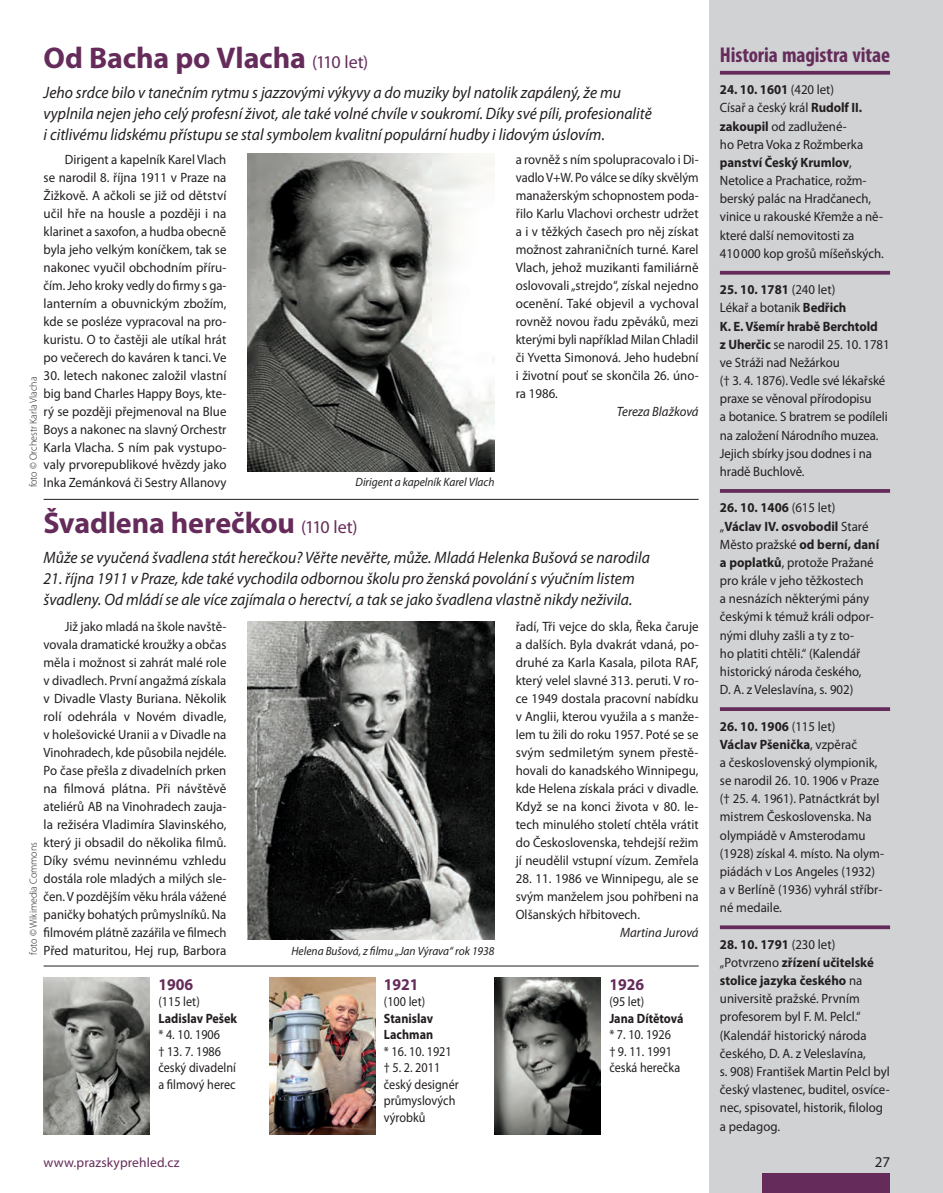
<style>
.page{position:relative;width:943px;height:1193px;background:#fff}
.page>*{position:absolute;margin:0;border:0;box-sizing:border-box;transform-origin:0 0}
._3-titulek{font:700 30px "Myriad Pro";letter-spacing:-.005em;color:#652c5b}
.t1{font:700 condensed 21.45px "Myriad Pro";letter-spacing:-.005em;color:#652c5b}
._4-perex{font:italic 16.5px/21px "Myriad Pro";color:#231f20;scale:.95 1}
.Podval_rok{font:700 16.5px "Myriad Pro";color:#652c5b;scale:.95 1}
.t2{font:15px "Myriad Pro";color:#231f20}
._7-text{font:13.5px/18px "Myriad Pro";color:#231f20;text-align:justify;scale:.95 1}
.Kratasy_text{font:13.5px/18.1px "Myriad Pro";color:#231f20;scale:.95 1}
._7-text-2{font:13.5px/18px "Myriad Pro";color:#231f20;text-align:justify;scale:.96 1}
._7-text-3{font:13.5px/18px "Myriad Pro";color:#231f20;text-align:justify}
.Podval_text{font:13.5px/16.5px "Myriad Pro";color:#231f20;scale:.9 1}
.Kratasy_datum{font:700 13.5px "Myriad Pro";color:#231f20;scale:.95 1}
.Podval_text-2{font:700 13.5px/16.5px "Myriad Pro";color:#231f20;scale:.9 1}
._8-podpis{font:italic 13.5px "Myriad Pro";color:#231f20;scale:.95 1}
.t3{font:13.5px "Myriad Pro";letter-spacing:.01em;color:#652c5b}
._2-popisek{font:italic 12px "Myriad Pro";color:#231f20;scale:.95 1}
._1-zdroj{font:300 10.5px "Myriad Pro";color:#231f20;scale:.95 1}
.s1{font-weight:400;font-size:18px}
.s2{font-weight:400}
.s3{font-weight:700}
</style>
<div class="page">
<div style="left:709px;top:0;width:234px;height:1192px;background:#d1d2d4"></div>
<hr style="left:44px;top:499px;width:654px;height:1px;background:#231f20">
<hr style="left:44px;top:965px;width:654px;height:1px;background:#231f20">
<img style="left:494px;top:977px;width:107px;height:157px">
<img style="left:269px;top:977px;width:106px;height:157px">
<img style="left:44px;top:977px;width:106px;height:157px">
<svg style="left:720px;top:71px;width:170px;height:4px"></svg>
<svg style="left:720px;top:271px;width:170px;height:4px"></svg>
<svg style="left:720px;top:489px;width:170px;height:4px"></svg>
<svg style="left:720px;top:707px;width:170px;height:4px"></svg>
<svg style="left:720px;top:925px;width:170px;height:4px"></svg>
<img style="left:248px;top:621px;width:246px;height:318px">
<img style="left:248px;top:154px;width:246px;height:317px">
<div style="left:762px;top:1173px;width:128px;height:19px;background:#652c5b"></div>
<p class="_3-titulek" style="left:44px;top:39px;width:326px">Od Bacha po Vlacha <span class="s1">(110 let)</span></p>
<p class="_4-perex" style="left:44px;top:81px;width:642px">Jeho srdce bilo v tanečním rytmu s jazzovými výkyvy a do muziky byl natolik zapálený, že mu vyplnila nejen jeho celý profesní život, ale také volné chvíle v soukromí. Díky své píli, profesionalitě i citlivému lidskému přístupu se stal symbolem kvalitní populární hudby i lidovým úslovím.</p>
<p class="_7-text" style="left:44px;top:150px;width:194px;text-indent:21px">Dirigent a kapelník Karel Vlach se narodil 8. října 1911 v Praze na Žižkově. A ačkoli se již od dětství učil hře na housle a později i na klarinet a saxofon, a hudba obecně byla jeho velkým koníčkem, tak se nakonec vyučil obchodním příru&shy;čím. Jeho kroky vedly do firmy s ga&shy;lanterním a obuvnickým zbožím, kde se posléze vypracoval na pro&shy;kuristu. O to častěji ale utíkal hrát po večerech do kaváren k tanci. Ve</p>
<p class="_7-text-3" style="left:44px;top:366px;width:184px">30. letech nakonec založil vlastní big band Charles Happy Boys, kte&shy;rý se později přejmenoval na Blue Boys a nakonec na slavný Orchestr Karla Vlacha. S ním pak vystupo&shy;valy prvorepublikové hvězdy jako Inka Zemánková či Sestry Allanovy</p>
<p class="_7-text" style="left:516px;top:150px;width:194px">a rovněž s ním spolupracovalo i Di&shy;vadlo V+W. Po válce se díky skvělým manažerským schopnostem poda&shy;řilo Karlu Vlachovi orchestr udržet a i v těžkých časech pro něj získat možnost zahraničních turné. Karel Vlach, jehož muzikanti familiárně oslovovali „strejdo“, získal nejedno ocenění. Také objevil a vychoval rovněž novou řadu zpěváků, mezi kterými byli například Milan Chladil či Yvetta Simonová. Jeho hudební i životní pouť se skončila 26. úno&shy;ra 1986.</p>
<p class="_8-podpis" style="left:617px;top:403px;width:88px">Tereza Blažková</p>
<p class="_1-zdroj" style="left:27px;top:487px;width:118px;rotate:-90deg">foto © Orchestr Karla Vlacha</p>
<p class="_2-popisek" style="left:355px;top:475px;width:148px">Dirigent a kapelník Karel Vlach</p>
<p class="_3-titulek" style="left:44px;top:503px;width:315px">Švadlena herečkou <span class="s1">(110 let)</span></p>
<p class="_4-perex" style="left:44px;top:546px;width:640px">Může se vyučená švadlena stát herečkou? Věřte nevěřte, může. Mladá Helenka Bušová se narodila</p>
<p class="_4-perex" style="left:44px;top:567px;width:624px">21. října 1911 v Praze, kde také vychodila odbornou školu pro ženská povolání s výučním listem švadleny. Od mládí se ale více zajímala o herectví, a tak se jako švadlena vlastně nikdy neživila.</p>
<p class="_7-text" style="left:44px;top:617px;width:194px;text-indent:21px">Již jako mladá na škole navště&shy;vovala dramatické kroužky a občas měla i možnost si zahrát malé role v divadlech. První angažmá získala v Divadle Vlasty Buriana. Několik rolí odehrála v Novém divadle, v holešovické Uranii a v Divadle na Vinohradech, kde působila nejdéle.<br>Po čase přešla z divadelních prken na filmová plátna. Při návštěvě ateliérů AB na Vinohradech zauja&shy;la režiséra Vladimíra Slavinského, který ji obsadil do několika filmů.<br>Díky svému nevinnému vzhledu dostála role mladých a milých sle&shy;čen. V pozdějším věku hrála vážené paničky bohatých průmyslníků. Na filmovém plátně zazářila ve filmech Před maturitou, Hej rup, Barbora</p>
<p class="_7-text-2" style="left:516px;top:617px;width:192px">řadí, Tři vejce do skla, Řeka čaruje a dalších. Byla dvakrát vdaná, po&shy;druhé za Karla Kasala, pilota RAF, který velel slavné 313. peruti. V ro&shy;ce 1949 dostala pracovní nabídku v Anglii, kterou využila a s manže&shy;lem tu žili do roku 1957. Poté se se svým sedmiletým synem přestě&shy;hovali do kanadského Winnipegu, kde Helena získala práci v divadle.<br>Když se na konci života v 80. le&shy;tech minulého století chtěla vrátit do Československa, tehdejší režim jí neudělil vstupní vízum. Zemřela</p>
<p class="_1-zdroj" style="left:27px;top:954px;width:120px;rotate:-90deg">foto © Wikimedia Commons</p>
<p class="_7-text-2" style="left:516px;top:869px;width:192px">28. 11. 1986 ve Winnipegu, ale se svým manželem jsou pohřbeni na Olšanských hřbitovech.</p>
<p class="_8-podpis" style="left:620px;top:923px;width:84px">Martina Jurová</p>
<p class="_2-popisek" style="left:291px;top:943px;width:215px">Helena Bušová, z filmu „Jan Výrava“ rok 1938</p>
<p class="Podval_rok" style="left:158px;top:973px;width:38px">1906</p>
<p class="Podval_text" style="left:158px;top:993px;width:47px">(115 let)</p>
<p class="Podval_text-2" style="left:158px;top:1009px;width:89px">Ladislav Pešek</p>
<p class="Podval_text" style="left:158px;top:1026px;width:70px">* 4. 10. 1906</p>
<p class="Podval_text" style="left:158px;top:1042px;width:71px">† 13. 7. 1986</p>
<p class="Podval_text" style="left:158px;top:1059px;width:88px">český divadelní a filmový herec</p>
<p class="Podval_rok" style="left:384px;top:973px;width:38px">1921</p>
<p class="Podval_text" style="left:384px;top:993px;width:47px">(100 let)</p>
<p class="Podval_text-2" style="left:384px;top:1009px;width:56px">Stanislav<br>Lachman</p>
<p class="Podval_text" style="left:384px;top:1042px;width:77px">* 16. 10. 1921</p>
<p class="Podval_text" style="left:384px;top:1059px;width:64px">† 5. 2. 2011</p>
<p class="Podval_text" style="left:384px;top:1075px;width:85px">český designér průmyslových výrobků</p>
<p class="Podval_rok" style="left:609px;top:973px;width:38px">1926</p>
<p class="Podval_text" style="left:609px;top:993px;width:40px">(95 let)</p>
<p class="Podval_text-2" style="left:609px;top:1009px;width:84px">Jana Dítětová</p>
<p class="Podval_text" style="left:609px;top:1026px;width:70px">* 7. 10. 1926</p>
<p class="Podval_text" style="left:609px;top:1042px;width:71px">† 9. 11. 1991</p>
<p class="Podval_text" style="left:609px;top:1059px;width:80px">česká herečka</p>
<h2 class="t1" style="left:720px;top:41px;width:172px">Historia magistra vitae</h2>
<p class="Kratasy_datum" style="left:720px;top:81px;width:122px">24. 10. 1601 <span class="s2">(420 let)</span></p>
<p class="Kratasy_text" style="left:720px;top:99px;width:174px">Císař a český král <span class="s3">Rudolf II. zakoupil</span> od zadlužené-<br>ho Petra Voka z Rožmberka <span class="s3">panství Český Krumlov</span>,<br>Netolice a Prachatice, rožm&shy;berský palác na Hradčanech, vinice u rakouské Křemže a ně&shy;které další nemovitosti za<br>410000 kop grošů míšeňských.</p>
<p class="Kratasy_datum" style="left:720px;top:281px;width:123px">25. 10. 1781 <span class="s2">(240 let)</span></p>
<p class="Kratasy_text" style="left:720px;top:298px;width:180px">Lékař a botanik <span class="s3">Bedřich<br>K. E. Všemír hrabě Berchtold<br>z Uherčic</span> se narodil 25. 10. 1781 ve Stráži nad Nežárkou<br>(† 3. 4. 1876). Vedle své lékařské praxe se věnoval přírodopisu<br>a botanice. S bratrem se podíleli na založení Národního muzea.<br>Jejich sbírky jsou dodnes i na hradě Buchlově.</p>
<p class="Kratasy_datum" style="left:720px;top:499px;width:123px">26. 10. 1406 <span class="s2">(615 let)</span></p>
<p class="Kratasy_text" style="left:720px;top:516px;width:169px">„<span class="s3">Václav IV. osvobodil</span> Staré<br>Město pražské <span class="s3">od berní, daní a poplatků</span>, protože Pražané pro krále v jeho těžkostech<br>a nesnázích některými pány českými k témuž králi odpor&shy;nými dluhy zašli a ty z to-<br>ho platiti chtěli.“ (Kalendář historický národa českého,<br>D. A. z Veleslavína, s. 902)</p>
<p class="Kratasy_datum" style="left:720px;top:717px;width:123px">26. 10. 1906 <span class="s2">(115 let)</span></p>
<p class="Kratasy_text" style="left:720px;top:735px;width:174px"><span class="s3">Václav Pšenička</span>, vzpěrač<br>a československý olympionik, se narodil 26. 10. 1906 v Praze († 25. 4. 1961). Patnáctkrát byl mistrem Československa. Na olympiádě v Amsterodamu (1928) získal 4. místo. Na olym&shy;piádách v Los Angeles (1932) a v Berlíně (1936) vyhrál stříbr&shy;né medaile.</p>
<p class="Kratasy_datum" style="left:720px;top:935px;width:123px">28. 10. 1791 <span class="s2">(230 let)</span></p>
<p class="Kratasy_text" style="left:720px;top:953px;width:180px">„Potvrzeno <span class="s3">zřízení učitelské stolice jazyka českého</span> na universitě pražské. Prvním profesorem byl F. M. Pelcl.“ (Kalendář historický národa českého, D. A. z Veleslavína,<br>s. 908) František Martin Pelcl byl český vlastenec, buditel, osvíce&shy;nec, spisovatel, historik, filolog a pedagog.</p>
<p class="t3" style="left:44px;top:1154px;width:137px">www.prazskyprehled.cz</p>
<p class="t2" style="left:874px;top:1153px;width:17px">27</p>
</div>
